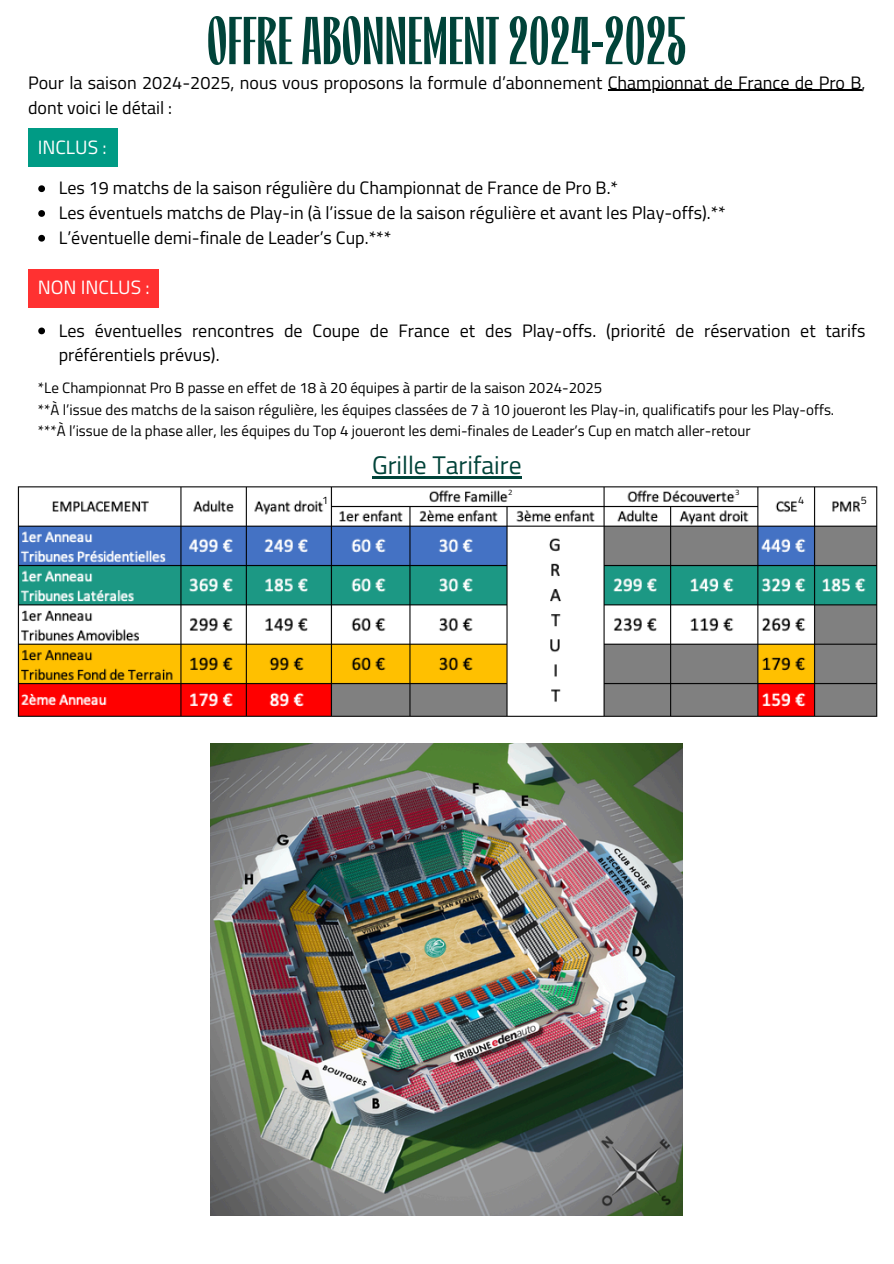
<style>
.page{position:relative;width:894px;height:1264px;background:#fff}
.page>*{position:absolute;margin:0;border:0;box-sizing:border-box;transform-origin:0 0}
.t1{font:67.5px "Kassi Display";color:#004339}
.t2{font:25.5px "Titillium Web";color:#004339}
.t3{font:19.35px "Titillium Web";color:#fff}
.t4{font:18px/24.8px "Titillium Web";color:#000}
.t5{font:15px "Titillium Web";color:#000}
.t6{font:10.8px "Titillium Web";color:#000}
.t7{font:7.8px "Titillium Web";color:#000}
</style>
<div class="page">
<div style="left:28px;top:128px;width:90px;height:39px;background:#009b85"></div>
<div style="left:28px;top:269px;width:130px;height:39px;background:#ff3131"></div>
<img style="left:17px;top:476px;width:861px;height:241px">
<img style="left:210px;top:743px;width:472px;height:471px">
<hr style="left:607px;top:90px;width:254px;height:1px;background:#000">
<svg style="left:38px;top:185px;width:7px;height:7px"></svg>
<svg style="left:38px;top:210px;width:7px;height:7px"></svg>
<svg style="left:38px;top:235px;width:7px;height:6px"></svg>
<svg style="left:38px;top:327px;width:7px;height:7px"></svg>
<hr style="left:372px;top:476px;width:149px;height:2px;background:#004339">
<p class="t1" style="left:207px;top:3px;width:481px">OFFREABONNEMENT2024-2025</p>
<h3 class="t4" style="left:28px;top:70px;width:838px">Pour la saison 2024-2025, nous vous proposons la formule d’abonnement Championnat de France de Pro B,</h3>
<p class="t4" style="left:28px;top:94px;width:145px">dont voici le détail :</p>
<p class="t3" style="left:38px;top:132px;width:70px">INCLUS :</p>
<p class="t4" style="left:59px;top:175px;width:560px">Les 19 matchs de la saison régulière du Championnat de France de Pro B.*</p>
<h3 class="t4" style="left:59px;top:200px;width:668px">Les éventuels matchs de Play-in (à l’issue de la saison régulière et avant les Play-offs).**</h3>
<p class="t4" style="left:59px;top:225px;width:334px">L’éventuelle demi-finale de Leader’s Cup.***</p>
<p class="t3" style="left:38px;top:272px;width:113px">NON INCLUS :</p>
<p class="t4" style="left:59px;top:317px;width:808px">Les éventuelles rencontres de Coupe de France et des Play-offs. (priorité de réservation et tarifs préférentiels prévus).</p>
<p class="t5" style="left:38px;top:376px;width:566px">*Le Championnat Pro B passe en effet de 18 à 20 équipes à partir de la saison 2024-2025</p>
<h2 class="t5" style="left:38px;top:398px;width:797px">**À l’issue des matchs de la saison régulière, les équipes classées de 7 à 10 joueront les Play-in, qualificatifs pour les Play-offs.</h2>
<p class="t5" style="left:38px;top:419px;width:714px">***À l’issue de la phase aller, les équipes du Top 4 joueront les demi-finales de Leader’s Cup en match aller-retour</p>
<p class="t2" style="left:372px;top:445px;width:151px">Grille Tarifaire</p>
<p class="t6" style="left:322px;top:492px;width:8px">1</p>
<p class="t7" style="left:508px;top:486px;width:6px">2</p>
<p class="t7" style="left:734px;top:486px;width:6px">3</p>
<p class="t6" style="left:798px;top:492px;width:8px">4</p>
<p class="t6" style="left:860px;top:492px;width:8px">5</p>
</div>
